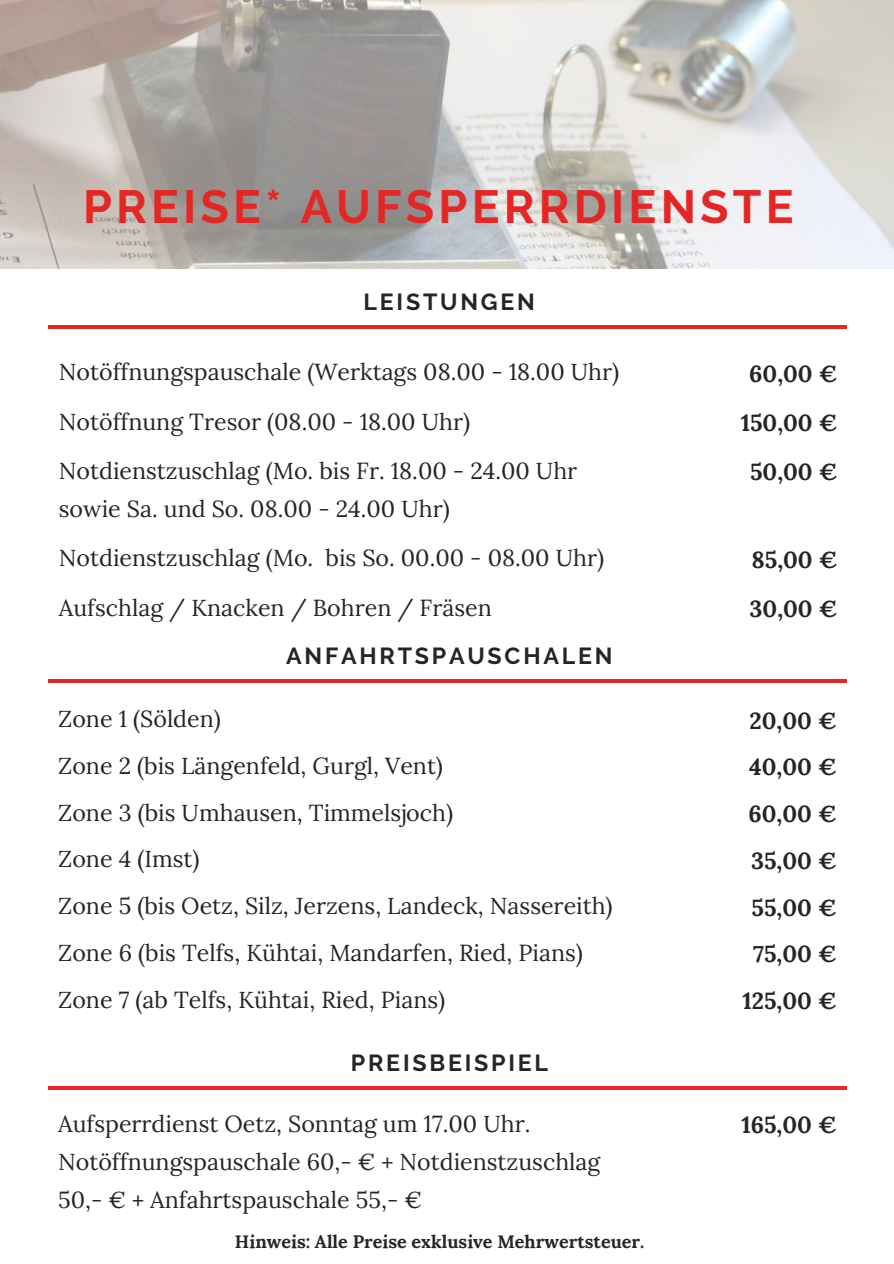
<style>
.page{position:relative;width:894px;height:1264px;background:#fff}
.page>*{position:absolute;margin:0;border:0;box-sizing:border-box;transform-origin:0 0}
.t1{font:700 46.35px "Raleway";letter-spacing:.09em;color:#e42724}
.t2{font:23.25px/38.2px "Lora";color:#252525}
.t3{font:700 23.25px "Lora";color:#252525}
.t4{font:700 23.25px "Raleway";letter-spacing:.12em;color:#252525}
.t5{font:700 18px "Lora";color:#252525}
</style>
<div class="page">
<img style="left:0;top:0;width:893px;height:268px">
<hr style="left:48px;top:325px;width:798px;height:3px;background:#e42724">
<hr style="left:48px;top:679px;width:798px;height:3px;background:#e42724">
<hr style="left:48px;top:1086px;width:799px;height:3px;background:#e42724">
<h1 class="t1" style="left:83px;top:180px;width:712px">PREISE* AUFSPERRDIENSTE</h1>
<p class="t4" style="left:363px;top:288px;width:173px">LEISTUNGEN</p>
<p class="t2" style="left:59px;top:352px;width:561px">Notöffnungspauschale (Werktags 08.00 - 18.00 Uhr)</p>
<p class="t3" style="left:749px;top:358px;width:90px">60,00 €</p>
<p class="t2" style="left:59px;top:402px;width:412px">Notöffnung Tresor (08.00 - 18.00 Uhr)</p>
<p class="t3" style="left:740px;top:407px;width:98px">150,00 €</p>
<p class="t2" style="left:59px;top:451px;width:520px">Notdienstzuschlag (Mo. bis Fr. 18.00 - 24.00 Uhr sowie Sa. und So. 08.00 - 24.00 Uhr)</p>
<p class="t3" style="left:749px;top:457px;width:89px">50,00 €</p>
<p class="t2" style="left:59px;top:539px;width:546px">Notdienstzuschlag (Mo. bis So. 00.00 - 08.00 Uhr)</p>
<p class="t3" style="left:751px;top:544px;width:87px">85,00 €</p>
<p class="t2" style="left:59px;top:588px;width:434px">Aufschlag / Knacken / Bohren / Fräsen</p>
<p class="t3" style="left:749px;top:593px;width:89px">30,00 €</p>
<p class="t4" style="left:286px;top:642px;width:328px">ANFAHRTSPAUSCHALEN</p>
<p class="t2" style="left:58px;top:699px;width:164px">Zone 1 (Sölden)</p>
<p class="t3" style="left:749px;top:705px;width:89px">20,00 €</p>
<p class="t2" style="left:58px;top:746px;width:386px">Zone 2 (bis Längenfeld, Gurgl, Vent)</p>
<p class="t3" style="left:749px;top:752px;width:89px">40,00 €</p>
<p class="t2" style="left:58px;top:793px;width:396px">Zone 3 (bis Umhausen, Timmelsjoch)</p>
<p class="t3" style="left:748px;top:798px;width:90px">60,00 €</p>
<p class="t2" style="left:58px;top:839px;width:143px">Zone 4 (Imst)</p>
<p class="t3" style="left:750px;top:845px;width:87px">35,00 €</p>
<p class="t2" style="left:58px;top:886px;width:556px">Zone 5 (bis Oetz, Silz, Jerzens, Landeck, Nassereith)</p>
<p class="t3" style="left:751px;top:892px;width:87px">55,00 €</p>
<p class="t2" style="left:58px;top:933px;width:526px">Zone 6 (bis Telfs, Kühtai, Mandarfen, Ried, Pians)</p>
<p class="t3" style="left:753px;top:938px;width:85px">75,00 €</p>
<p class="t2" style="left:58px;top:980px;width:388px">Zone 7 (ab Telfs, Kühtai, Ried, Pians)</p>
<p class="t3" style="left:742px;top:985px;width:96px">125,00 €</p>
<p class="t4" style="left:351px;top:1049px;width:199px">PREISBEISPIEL</p>
<p class="t2" style="left:58px;top:1103px;width:543px">Aufsperrdienst Oetz, Sonntag um 17.00 Uhr.<br>Notöffnungspauschale 60,- € + Notdienstzuschlag<br>50,- € + Anfahrtspauschale 55,- €</p>
<p class="t3" style="left:741px;top:1109px;width:97px">165,00 €</p>
<p class="t5" style="left:235px;top:1229px;width:411px">Hinweis: Alle Preise exklusive Mehrwertsteuer.</p>
</div>
